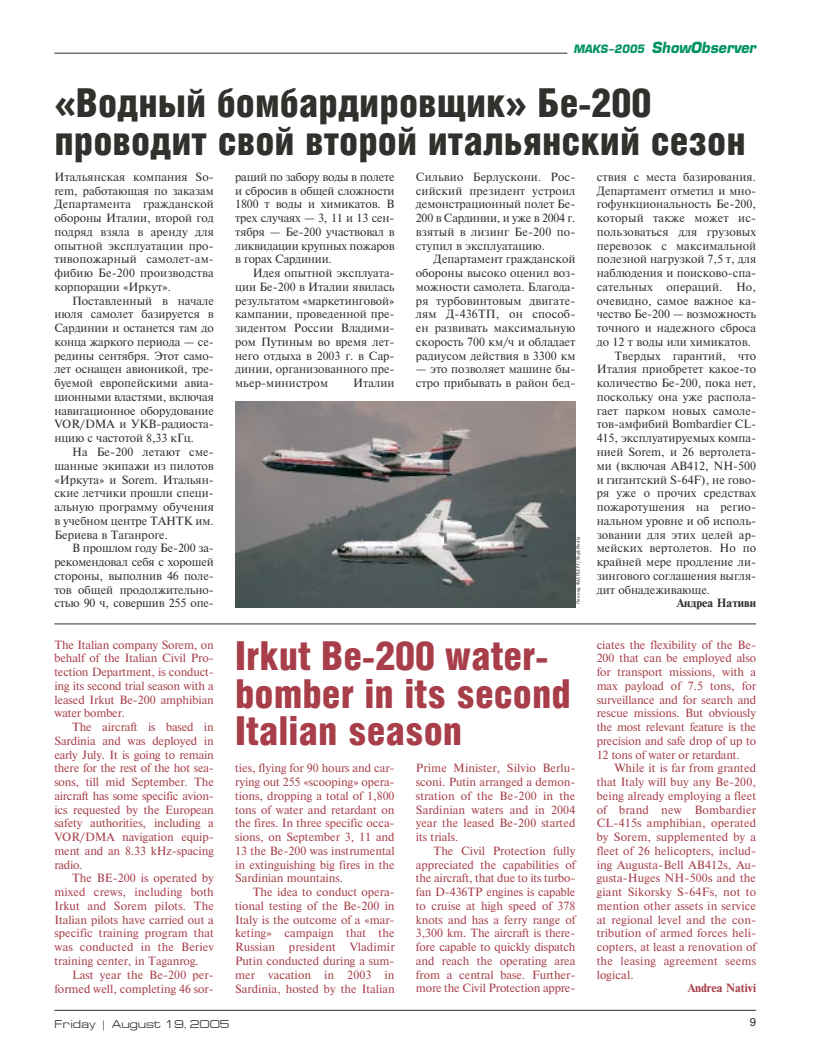
<style>
.page{position:relative;width:814px;height:1063px;background:#fff}
.page>*{position:absolute;margin:0;border:0;box-sizing:border-box;transform-origin:0 0}
.t1{font:900 40px/37.5px "Helios Cond";color:#2f312d}
.t2{font:900 40px/37.5px "Helios Cond";color:#a73e49}
.t3{font:italic 700 15px "Europe";color:#009265;scale:.94 1}
.t4{font:11.25px/13.8px "Newton C";color:#2f312d;text-align:justify}
.t5{font:11.25px/13.8px "Newton C";color:#a73e49;text-align:justify}
.t6{font:11.25px "Europe Ext";color:#2f312d}
.t7{font:700 11.25px "Newton C";color:#2f312d}
.t8{font:700 11.25px "Newton C";color:#a73e49}
.t9{font:11.25px "Helios";color:#2f312d}
.t10{font:5px "Officina Sans C";letter-spacing:.05em;color:#2f312d}
.s1{font-size:11.25px}
.s2{font-family:"Futuris C";font-weight:700}
</style>
<div class="page">
<hr style="left:54px;top:1010px;width:702px;height:1px;background:#2f312d">
<hr style="left:54px;top:53px;width:513px;height:1px;background:#2f312d">
<img style="left:235px;top:401px;width:340px;height:206px">
<hr style="left:54px;top:623px;width:702px;height:1px;background:#2f312d">
<h2 class="t3" style="left:574px;top:42px;width:196px"><span class="s1">MAKS−2005</span> ShowObserver</h2>
<h1 class="t1" style="left:54px;top:88px;width:693px"><span class="s2">«</span>Водный бомбардировщик<span class="s2">»</span> Бе-200 проводит свой второй итальянский сезон</h1>
<p class="t4" style="left:54px;top:171px;width:161px">Итальянская компания So&shy;rem, работающая по заказам Департамента гражданской обороны Италии, второй год подряд взяла в аренду для опытной эксплуатации про&shy;тивопожарный самолет-ам&shy;фибию Бе-200 производства корпорации «Иркут».</p>
<p class="t4" style="left:54px;top:295px;width:161px;text-indent:18px">Поставленный в начале июля самолет базируется в Сардинии и останется там до конца жаркого периода — се&shy;редины сентября. Этот само&shy;лет оснащен авионикой, тре&shy;буемой европейскими авиа&shy;ционными властями, включая навигационное оборудование VOR/DMA и УКВ-радиоста&shy;нцию с частотой 8,33 кГц.</p>
<p class="t4" style="left:54px;top:446px;width:161px;text-indent:18px">На Бе-200 летают сме&shy;шанные экипажи из пилотов «Иркута» и Sorem. Итальян&shy;ские летчики прошли специ&shy;альную программу обучения в учебном центре ТАНТК им.<br>Бериева в Таганроге.</p>
<p class="t4" style="left:54px;top:542px;width:161px;text-indent:18px">В прошлом году Бе-200 за&shy;рекомендовал себя с хорошей стороны, выполнив 46 поле&shy;тов общей продолжительно&shy;стью 90 ч, совершив 255 опе-</p>
<p class="t5" style="left:54px;top:639px;width:161px">The Italian company Sorem, on behalf of the Italian Civil Pro&shy;tection Department, is conduct&shy;ing its second trial season with a leased Irkut Be-200 amphibian water bomber.</p>
<p class="t5" style="left:54px;top:721px;width:161px;text-indent:18px">The aircraft is based in Sardinia and was deployed in early July. It is going to remain there for the rest of the hot sea&shy;sons, till mid September. The aircraft has some specific avion&shy;ics requested by the European safety authorities, including a VOR/DMA navigation equip&shy;ment and an 8.33 kHz-spacing radio.</p>
<p class="t5" style="left:54px;top:872px;width:161px;text-indent:18px">The BE-200 is operated by mixed crews, including both Irkut and Sorem pilots. The Italian pilots have carried out a specific training program that was conducted in the Beriev training center, in Taganrog.</p>
<p class="t5" style="left:54px;top:969px;width:161px;text-align:right">Last year the Be-200 per&shy;formed well, completing 46 sor-</p>
<p class="t4" style="left:235px;top:171px;width:161px">раций по забору воды в полете и сбросив в общей сложности 1800 т воды и химикатов. В трех случаях — 3, 11 и 13 сен&shy;тября — Бе-200 участвовал в ликвидации крупных пожаров в горах Сардинии.</p>
<p class="t4" style="left:235px;top:267px;width:161px;text-indent:18px">Идея опытной эксплуата&shy;ции Бе-200 в Италии явилась результатом «маркетинговой» кампании, проведенной пре&shy;зидентом России Владими&shy;ром Путиным во время лет&shy;него отдыха в 2003 г. в Сар&shy;динии, организованного пре&shy;мьер-министром</p>
<p class="t4" style="left:353px;top:377px;width:43px">Италии</p>
<p class="t4" style="left:416px;top:171px;width:161px">Сильвио Берлускони. Рос&shy;сийский президент устроил демонстрационный полет Бе-200 в Сардинии, и уже в 2004 г. взятый в лизинг Бе-200 по&shy;ступил в эксплуатацию.</p>
<p class="t4" style="left:416px;top:254px;width:161px;text-indent:18px">Департамент гражданской обороны высоко оценил воз&shy;можности самолета. Благода&shy;ря турбовинтовым двигате&shy;лям Д-436ТП, он способ&shy;ен развивать максимальную скорость 700 км/ч и обладает радиусом действия в 3300 км</p>
<p class="t4" style="left:416px;top:364px;width:161px">— это позволяет машине бы&shy;стро прибывать в район бед-</p>
<p class="t10" style="left:576px;top:604px;width:69px;rotate:-90deg">Леонид ФАЕРБЕРГ/Sky&amp;Media</p>
<h1 class="t2" style="left:235px;top:641px;width:337px">Irkut Be-200 water&shy;bomber in its second<br>Italian season</h1>
<p class="t5" style="left:235px;top:762px;width:161px">ties, flying for 90 hours and car&shy;rying out 255 «scooping» opera&shy;tions, dropping a total of 1,800 tons of water and retardant on the fires. In three specific occa&shy;sions, on September 3, 11 and 13 the Be-200 was instrumental in extinguishing big fires in the Sardinian mountains.</p>
<p class="t5" style="left:235px;top:886px;width:161px;text-indent:18px">The idea to conduct opera&shy;tional testing of the Be-200 in Italy is the outcome of a «mar&shy;keting» campaign that the Russian president Vladimir Putin conducted during a sum&shy;mer vacation in 2003 in Sardinia, hosted by the Italian</p>
<p class="t5" style="left:416px;top:762px;width:161px">Prime Minister, Silvio Berlu&shy;sconi. Putin arranged a demon&shy;stration of the Be-200 in the Sardinian waters and in 2004 year the leased Be-200 started its trials.</p>
<p class="t5" style="left:416px;top:845px;width:161px;text-indent:18px">The Civil Protection fully appreciated the capabilities of the aircraft, that due to its turbo&shy;fan D-436TP engines is capable to cruise at high speed of 378 knots and has a ferry range of 3,300 km. The aircraft is there&shy;fore capable to quickly dispatch and reach the operating area from a central base. Further&shy;more the Civil Protection appre-</p>
<p class="t4" style="left:596px;top:171px;width:161px">ствия с места базирования.</p>
<p class="t4" style="left:596px;top:185px;width:161px">Департамент отметил и мно-</p>
<p class="t4" style="left:596px;top:199px;width:161px">гофункциональность Бе-200,</p>
<p class="t4" style="left:596px;top:212px;width:161px">который также может ис-</p>
<p class="t4" style="left:596px;top:226px;width:161px">пользоваться для грузовых</p>
<p class="t4" style="left:596px;top:240px;width:161px">перевозок с максимальной</p>
<p class="t4" style="left:596px;top:254px;width:161px">полезной нагрузкой 7,5 т, для</p>
<p class="t4" style="left:596px;top:267px;width:161px">наблюдения и поисково-спа-</p>
<p class="t4" style="left:596px;top:281px;width:161px">сательных операций. Но,</p>
<p class="t4" style="left:596px;top:295px;width:161px">очевидно, самое важное ка-</p>
<p class="t4" style="left:596px;top:309px;width:161px">чество Бе-200 — возможность</p>
<p class="t4" style="left:596px;top:322px;width:161px">точного и надежного сброса</p>
<p class="t4" style="left:596px;top:336px;width:156px">до 12 т воды или химикатов.</p>
<p class="t4" style="left:614px;top:350px;width:143px">Твердых гарантий, что</p>
<p class="t4" style="left:596px;top:364px;width:161px">Италия приобретет какое-то</p>
<p class="t4" style="left:596px;top:377px;width:161px">количество Бе-200, пока нет,</p>
<p class="t4" style="left:596px;top:391px;width:161px">поскольку она уже распола-</p>
<p class="t4" style="left:596px;top:405px;width:161px">гает парком новых самоле-</p>
<p class="t4" style="left:596px;top:419px;width:161px">тов-амфибий Bombardier CL-</p>
<p class="t4" style="left:596px;top:432px;width:161px">415, эксплуатируемых компа-</p>
<p class="t4" style="left:596px;top:446px;width:161px">нией Sorem, и 26 вертолета-</p>
<p class="t4" style="left:596px;top:460px;width:161px">ми (включая AB412, NH-500</p>
<p class="t4" style="left:596px;top:474px;width:161px">и гигантский S-64F), не гово-</p>
<p class="t4" style="left:596px;top:487px;width:161px">ря уже о прочих средствах</p>
<p class="t4" style="left:596px;top:501px;width:161px">пожаротушения на регио-</p>
<p class="t4" style="left:596px;top:515px;width:161px">нальном уровне и об исполь-</p>
<p class="t4" style="left:596px;top:529px;width:161px">зовании для этих целей ар-</p>
<p class="t4" style="left:596px;top:542px;width:161px">мейских вертолетов. Но по</p>
<p class="t4" style="left:596px;top:556px;width:161px">крайней мере продление ли-</p>
<p class="t4" style="left:596px;top:570px;width:161px">зингового соглашения выгля-</p>
<p class="t4" style="left:596px;top:584px;width:115px">дит обнадеживающе.</p>
<p class="t7" style="left:677px;top:599px;width:81px">Андреа Нативи</p>
<p class="t5" style="left:596px;top:639px;width:161px">ciates the flexibility of the Be-200 that can be employed also for transport missions, with a max payload of 7.5 tons, for surveillance and for search and rescue missions. But obviously the most relevant feature is the precision and safe drop of up to 12 tons of water or retardant.</p>
<p class="t5" style="left:596px;top:762px;width:161px;text-indent:18px">While it is far from granted that Italy will buy any Be-200, being already employing a fleet of brand new Bombardier CL-415s amphibian, operated by Sorem, supplemented by a fleet of 26 helicopters, includ&shy;ing Augusta-Bell AB412s, Au&shy;gusta-Huges NH-500s and the giant Sikorsky S-64Fs, not to mention other assets in service at regional level and the con&shy;tribution of armed forces heli&shy;copters, at least a renovation of the leasing agreement seems logical.</p>
<p class="t8" style="left:688px;top:984px;width:70px">Andrea Nativi</p>
<p class="t6" style="left:54px;top:1019px;width:177px">Friday | August 19, 2005</p>
<p class="t9" style="left:750px;top:1017px;width:8px">9</p>
</div>
